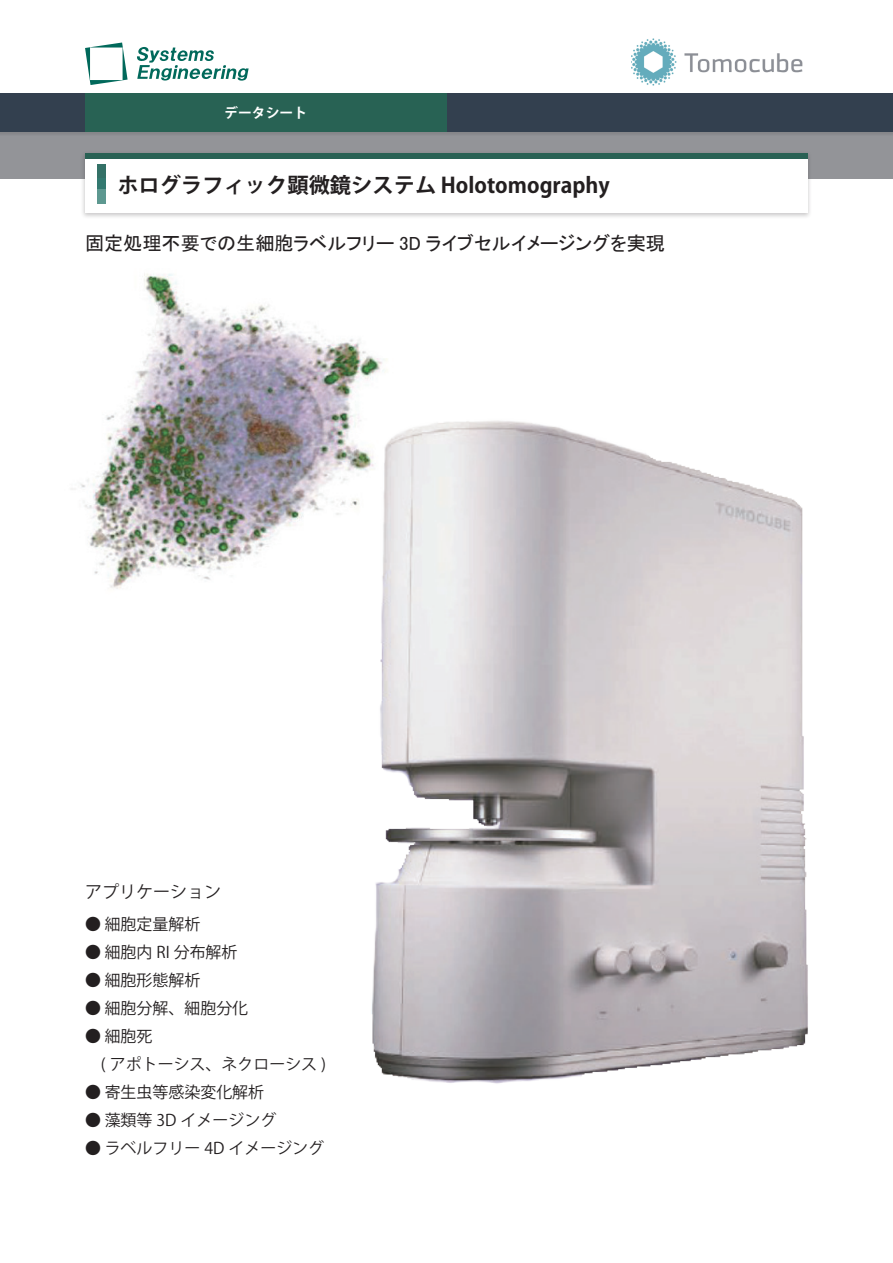
<style>
.page{position:relative;width:893px;height:1263px;background:#fff}
.page>*{position:absolute;margin:0;border:0;box-sizing:border-box;transform-origin:0 0}
.t1{font:700 21.3px "Koz Go Pr 6 N";color:#231f20}
.t2{font:19.2px "MS P Gothic";color:#231f20}
.t3{font:16.95px "Koz Go Pr 6 N";color:#231f20}
.t4{font:15.9px/27.9px "Koz Go Pr 6 N";color:#231f20}
.t5{font:700 13.8px "Koz Go Pr 6 N";color:#fff}
</style>
<div class="page">
<img style="left:71px;top:273px;width:316px;height:316px">
<div style="left:0;top:132px;width:893px;height:47px;background:#939498"></div>
<svg style="left:85px;top:43px;width:43px;height:42px"></svg>
<svg style="left:137px;top:47px;width:112px;height:34px"></svg>
<div style="left:0;top:94px;width:893px;height:42px;background:#87878b"></div>
<div style="left:0;top:94px;width:893px;height:38px;background:#33404f"></div>
<div style="left:85px;top:94px;width:361px;height:38px;background:#286254"></div>
<div style="left:80px;top:150px;width:733px;height:69px;background:#231f20;opacity:.25"></div>
<div style="left:85px;top:153px;width:723px;height:60px;background:#fff"></div>
<div style="left:85px;top:153px;width:723px;height:5px;background:#296154"></div>
<div style="left:97px;top:164px;width:8px;height:14px;background:#347167"></div>
<div style="left:97px;top:178px;width:8px;height:12px;background:#337970"></div>
<div style="left:97px;top:190px;width:8px;height:14px;background:#5d9890"></div>
<img style="left:632px;top:38px;width:170px;height:47px">
<img style="left:349px;top:415px;width:459px;height:669px">
<p class="t5" style="left:224px;top:105px;width:84px">データシート</p>
<h1 class="t1" style="left:117px;top:174px;width:494px">ホログラフィック顕微鏡システム Holotomography</h1>
<p class="t2" style="left:85px;top:234px;width:581px">固定処理不要での生細胞ラベルフリー 3D ライブセルイメージングを実現</p>
<p class="t3" style="left:85px;top:882px;width:138px">アプリケーション</p>
<p class="t4" style="left:85px;top:911px;width:117px">● 細胞定量解析</p>
<p class="t4" style="left:85px;top:939px;width:154px">● 細胞内 RI 分布解析</p>
<p class="t4" style="left:85px;top:967px;width:117px">● 細胞形態解析</p>
<p class="t4" style="left:85px;top:995px;width:165px">● 細胞分解、細胞分化</p>
<p class="t4" style="left:85px;top:1023px;width:243px">● 細胞死<br>　( アポトーシス、ネクローシス )</p>
<p class="t4" style="left:85px;top:1078px;width:181px">● 寄生虫等感染変化解析</p>
<p class="t4" style="left:85px;top:1106px;width:193px">● 藻類等 3D イメージング</p>
<p class="t4" style="left:85px;top:1134px;width:241px">● ラベルフリー 4D イメージング</p>
</div>
